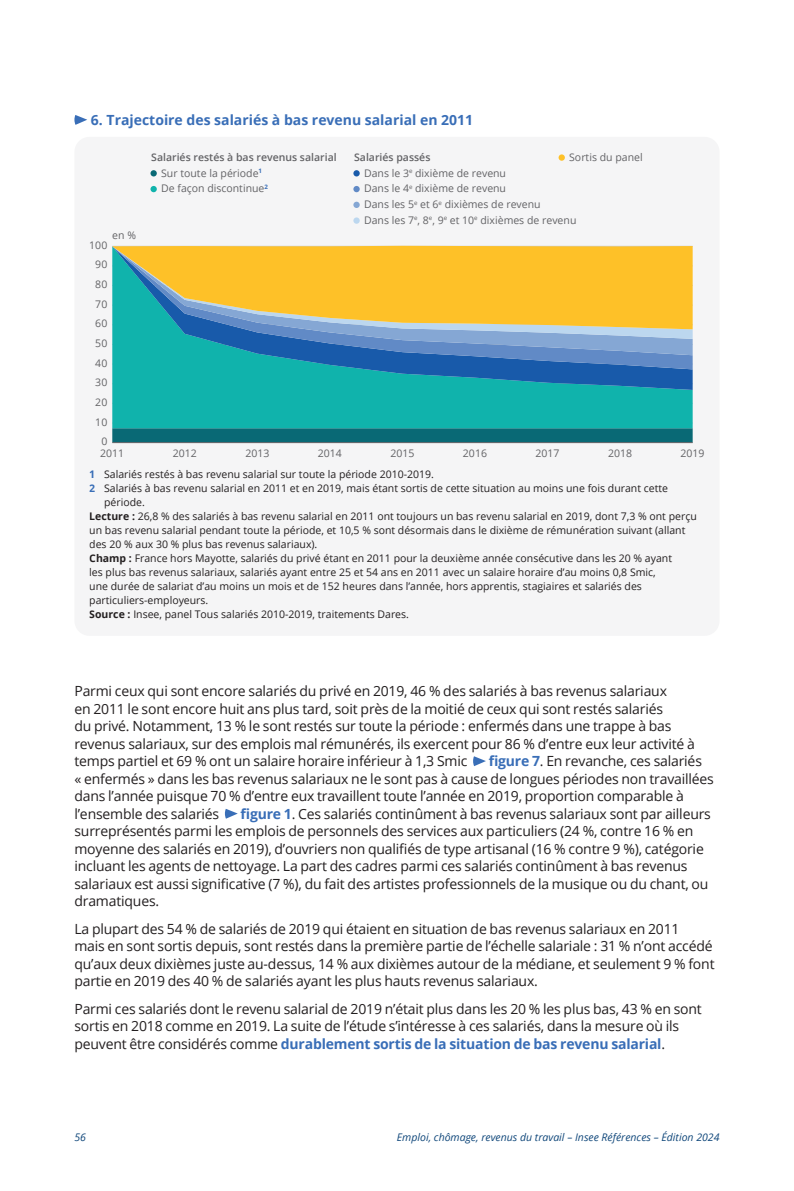
<style>
.page{position:relative;width:794px;height:1191px;background:#fff}
.page>*{position:absolute;margin:0;border:0;box-sizing:border-box;transform-origin:0 0}
.texte_courant{font:14px/17.5px "Open Sans";letter-spacing:-.015em;color:#231f20}
.titre_figure_encadré{font:700 14px "Open Sans";color:#396eb7}
.t1{font:10.5px "Open Sans";color:#231f20}
.t2{font:10.5px/15.8px "Open Sans";color:#636366}
.t3{font:italic 10.5px "Open Sans";color:#11487b}
.t4{font:600 10.5px "Open Sans";color:#636366}
.s1{font-weight:700;color:#396eb7}
.s2{font-weight:700}
</style>
<div class="page">
<svg style="left:74px;top:115px;width:13px;height:10px"></svg>
<div style="left:82px;top:144px;width:630px;height:484px;background:#f5f5f6;border-radius:7px"></div>
<div style="left:150px;top:170px;width:7px;height:6px;background:#096975;border-radius:50%"></div>
<div style="left:150px;top:186px;width:7px;height:6px;background:#10b3ac;border-radius:50%"></div>
<div style="left:353px;top:170px;width:7px;height:6px;background:#185aaa;border-radius:50%"></div>
<div style="left:353px;top:186px;width:7px;height:6px;background:#618ac6;border-radius:50%"></div>
<div style="left:353px;top:202px;width:7px;height:6px;background:#85a7d4;border-radius:50%"></div>
<div style="left:353px;top:217px;width:7px;height:7px;background:#bcd7ef;border-radius:50%"></div>
<div style="left:558px;top:154px;width:7px;height:7px;background:#fec128;border-radius:50%"></div>
<svg style="left:112px;top:428px;width:580px;height:14px;background:#0c6c77"></svg>
<div style="left:112px;top:390px;width:580px;height:38px;background:#10b3ac"></div>
<svg style="left:112px;top:369px;width:580px;height:21px;background:#1397ab"></svg>
<svg style="left:112px;top:355px;width:580px;height:14px;background:#2683b1"></svg>
<svg style="left:112px;top:339px;width:580px;height:16px;background:#4a90be"></svg>
<svg style="left:112px;top:329px;width:580px;height:10px;background:#6ea4cc"></svg>
<svg style="left:112px;top:246px;width:580px;height:83px;background:#e0bc45"></svg>
<hr style="left:112px;top:442px;width:580px;height:1px;background:#636366">
<div style="left:74px;top:137px;width:645px;height:499px;border:15px solid #f5f5f6;border-radius:7px"></div>
<svg style="left:473px;top:756px;width:13px;height:10px"></svg>
<svg style="left:224px;top:809px;width:14px;height:9px"></svg>
<p class="titre_figure_encadré" style="left:91px;top:110px;width:384px">6. Trajectoire des salariés à bas revenu salarial en 2011</p>
<p class="t2" style="left:112px;top:227px;width:25px">en %</p>
<p class="t2" style="left:89px;top:237px;width:20px">100</p>
<p class="t2" style="left:95px;top:256px;width:14px">90</p>
<p class="t2" style="left:95px;top:276px;width:14px">80</p>
<p class="t2" style="left:95px;top:296px;width:14px">70</p>
<p class="t2" style="left:95px;top:315px;width:14px">60</p>
<p class="t2" style="left:95px;top:335px;width:14px">50</p>
<p class="t2" style="left:95px;top:355px;width:14px">40</p>
<p class="t2" style="left:95px;top:374px;width:14px">30</p>
<p class="t2" style="left:95px;top:394px;width:14px">20</p>
<p class="t2" style="left:95px;top:413px;width:14px">10</p>
<p class="t2" style="left:101px;top:433px;width:8px">0</p>
<p class="t4" style="left:151px;top:150px;width:187px">Salariés restés à bas revenus salarial</p>
<p class="t2" style="left:161px;top:164px;width:108px">Sur toute la période<sup>1<br></sup>De façon discontinue<sup>2</sup></p>
<p class="t4" style="left:354px;top:150px;width:78px">Salariés passés</p>
<p class="t2" style="left:569px;top:149px;width:75px">Sortis du panel</p>
<p class="t2" style="left:364px;top:164px;width:214px">Dans le 3<sup>e</sup> dixième de revenu<br>Dans le 4<sup>e</sup> dixième de revenu<br>Dans les 5<sup>e</sup> et 6<sup>e</sup> dixièmes de revenu<br>Dans les 7<sup>e</sup>, 8<sup>e</sup>, 9<sup>e</sup> et 10<sup>e</sup> dixièmes de revenu</p>
<p class="t2" style="left:100px;top:444px;width:26px">2011</p>
<p class="t2" style="left:173px;top:444px;width:26px">2012</p>
<p class="t2" style="left:245px;top:444px;width:26px">2013</p>
<p class="t2" style="left:318px;top:444px;width:26px">2014</p>
<p class="t2" style="left:390px;top:444px;width:26px">2015</p>
<p class="t2" style="left:463px;top:444px;width:26px">2016</p>
<p class="t2" style="left:535px;top:444px;width:26px">2017</p>
<p class="t2" style="left:608px;top:444px;width:26px">2018</p>
<p class="t2" style="left:680px;top:444px;width:26px">2019</p>
<p class="t1" style="left:89px;top:467px;width:346px"><span class="s1">1</span> Salariés restés à bas revenu salarial sur toute la période 2010‑2019.</p>
<p class="t1" style="left:89px;top:481px;width:580px"><span class="s1">2</span> Salariés à bas revenu salarial en 2011 et en 2019, mais étant sortis de cette situation au moins une fois durant cette</p>
<p class="t1" style="left:104px;top:495px;width:42px">période.</p>
<p class="t1" style="left:89px;top:509px;width:609px"><span class="s2">Lecture :</span> 26,8 % des salariés à bas revenu salarial en 2011 ont toujours un bas revenu salarial en 2019, dont 7,3 % ont perçu</p>
<p class="t1" style="left:89px;top:523px;width:597px">un bas revenu salarial pendant toute la période, et 10,5 % sont désormais dans le dixième de rémunération suivant (allant</p>
<p class="t1" style="left:89px;top:537px;width:230px">des 20 % aux 30 % plus bas revenus salariaux).</p>
<p class="t1" style="left:89px;top:551px;width:584px"><span class="s2">Champ :</span> France hors Mayotte, salariés du privé étant en 2011 pour la deuxième année consécutive dans les 20 % ayant</p>
<p class="t1" style="left:89px;top:565px;width:568px">les plus bas revenus salariaux, salariés ayant entre 25 et 54 ans en 2011 avec un salaire horaire d’au moins 0,8 Smic,</p>
<p class="t1" style="left:89px;top:579px;width:554px">une durée de salariat d’au moins un mois et de 152 heures dans l’année, hors apprentis, stagiaires et salariés des</p>
<p class="t1" style="left:89px;top:593px;width:121px">particuliers‑employeurs.</p>
<p class="t1" style="left:89px;top:607px;width:321px"><span class="s2">Source :</span> Insee, panel Tous salariés 2010‑2019, traitements Dares.</p>
<p class="texte_courant" style="left:74px;top:682px;width:622px">Parmi ceux qui sont encore salariés du privé en 2019, 46 % des salariés à bas revenus salariaux<br>en 2011 le sont encore huit ans plus tard, soit près de la moitié de ceux qui sont restés salariés<br>du privé. Notamment, 13 % le sont restés sur toute la période : enfermés dans une trappe à bas revenus salariaux, sur des emplois mal rémunérés, ils exercent pour 86 % d’entre eux leur activité à temps partiel et 69 % ont un salaire horaire inférieur à 1,3 Smic</p>
<p class="texte_courant" style="left:74px;top:752px;width:641px;text-indent:414px"><span class="s1">figure 7</span>. En revanche, ces salariés<br>« enfermés » dans les bas revenus salariaux ne le sont pas à cause de longues périodes non travaillées dans l’année puisque 70 % d’entre eux travaillent toute l’année en 2019, proportion comparable à l’ensemble des salariés</p>
<p class="texte_courant" style="left:74px;top:804px;width:638px;text-indent:166px"><span class="s1">figure 1</span>. Ces salariés continûment à bas revenus salariaux sont par ailleurs surreprésentés parmi les emplois de personnels des services aux particuliers (24 %, contre 16 % en moyenne des salariés en 2019), d’ouvriers non qualifiés de type artisanal (16 % contre 9 %), catégorie incluant les agents de nettoyage. La part des cadres parmi ces salariés continûment à bas revenus salariaux est aussi significative (7 %), du fait des artistes professionnels de la musique ou du chant, ou dramatiques.</p>
<p class="texte_courant" style="left:74px;top:919px;width:641px">La plupart des 54 % de salariés de 2019 qui étaient en situation de bas revenus salariaux en 2011<br>mais en sont sortis depuis, sont restés dans la première partie de l’échelle salariale : 31 % n’ont accédé qu’aux deux dixièmes juste au‑dessus, 14 % aux dixièmes autour de la médiane, et seulement 9 % font partie en 2019 des 40 % de salariés ayant les plus hauts revenus salariaux.</p>
<p class="texte_courant" style="left:74px;top:999px;width:629px">Parmi ces salariés dont le revenu salarial de 2019 n’était plus dans les 20 % les plus bas, 43 % en sont sortis en 2018 comme en 2019. La suite de l’étude s’intéresse à ces salariés, dans la mesure où ils peuvent être considérés comme <span class="s1">durablement sortis de la situation de bas revenu salarial</span>.</p>
<p class="t3" style="left:74px;top:1130px;width:13px">56</p>
<p class="t3" style="left:397px;top:1130px;width:324px">Emploi, chômage, revenus du travail – Insee Références – Édition 2024</p>
</div>
